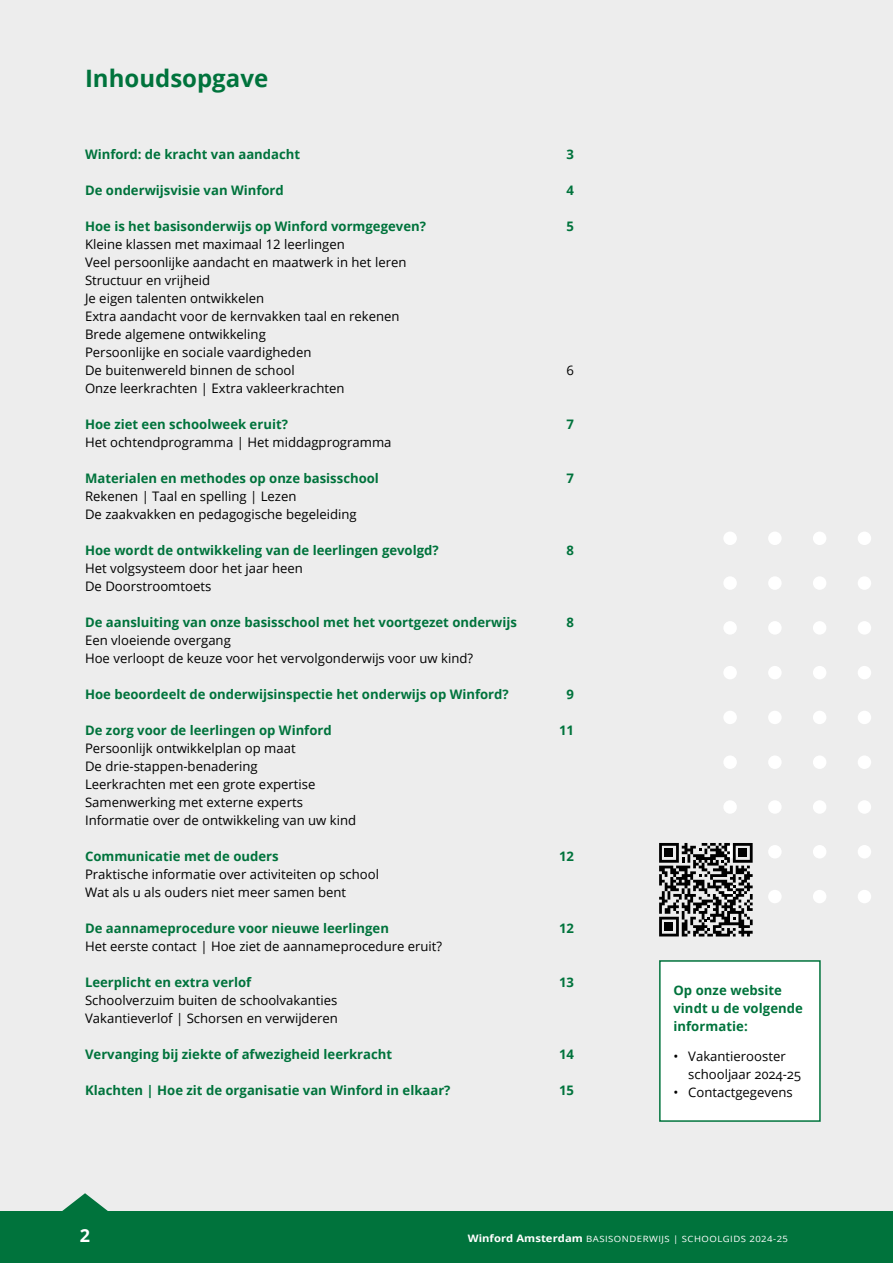
<style>
.page{position:relative;width:893px;height:1263px;background:#fff}
.page>*{position:absolute;margin:0;border:0;box-sizing:border-box;transform-origin:0 0}
.t1{font:700 24px "Open Sans";color:#00733c}
.t2{font:700 18px "Open Sans";color:#fff}
.t3{font:13.2px/18px "Open Sans";color:#000}
.t4{font:700 13.2px/18px "Open Sans";color:#00733c}
.t5{font:8.7px "Open Sans";letter-spacing:.05em;color:#fff;scale:1.1 1}
.s1{font-weight:700;font-size:10.2px}
</style>
<div class="page">
<div style="left:0;top:0;width:893px;height:1212px;background:#ededed"></div>
<div style="left:858px;top:531px;width:13px;height:14px;background:#fff;border-radius:50%"></div>
<div style="left:858px;top:576px;width:13px;height:14px;background:#fff;border-radius:50%"></div>
<div style="left:858px;top:621px;width:13px;height:14px;background:#fff;border-radius:50%"></div>
<div style="left:858px;top:666px;width:13px;height:13px;background:#fff;border-radius:50%"></div>
<div style="left:858px;top:711px;width:13px;height:13px;background:#fff;border-radius:50%"></div>
<div style="left:858px;top:755px;width:13px;height:14px;background:#fff;border-radius:50%"></div>
<div style="left:858px;top:800px;width:13px;height:14px;background:#fff;border-radius:50%"></div>
<div style="left:858px;top:845px;width:13px;height:13px;background:#fff;border-radius:50%"></div>
<div style="left:858px;top:890px;width:13px;height:13px;background:#fff;border-radius:50%"></div>
<div style="left:813px;top:531px;width:13px;height:14px;background:#fff;border-radius:50%"></div>
<div style="left:813px;top:576px;width:13px;height:14px;background:#fff;border-radius:50%"></div>
<div style="left:813px;top:621px;width:13px;height:14px;background:#fff;border-radius:50%"></div>
<div style="left:813px;top:666px;width:13px;height:13px;background:#fff;border-radius:50%"></div>
<div style="left:813px;top:711px;width:13px;height:13px;background:#fff;border-radius:50%"></div>
<div style="left:813px;top:755px;width:13px;height:14px;background:#fff;border-radius:50%"></div>
<div style="left:813px;top:800px;width:13px;height:14px;background:#fff;border-radius:50%"></div>
<div style="left:813px;top:845px;width:13px;height:13px;background:#fff;border-radius:50%"></div>
<div style="left:813px;top:890px;width:13px;height:13px;background:#fff;border-radius:50%"></div>
<div style="left:768px;top:531px;width:14px;height:14px;background:#fff;border-radius:50%"></div>
<div style="left:768px;top:576px;width:14px;height:14px;background:#fff;border-radius:50%"></div>
<div style="left:768px;top:621px;width:14px;height:14px;background:#fff;border-radius:50%"></div>
<div style="left:768px;top:666px;width:14px;height:13px;background:#fff;border-radius:50%"></div>
<div style="left:768px;top:711px;width:14px;height:13px;background:#fff;border-radius:50%"></div>
<div style="left:768px;top:755px;width:14px;height:14px;background:#fff;border-radius:50%"></div>
<div style="left:768px;top:800px;width:14px;height:14px;background:#fff;border-radius:50%"></div>
<div style="left:768px;top:845px;width:14px;height:13px;background:#fff;border-radius:50%"></div>
<div style="left:768px;top:890px;width:14px;height:13px;background:#fff;border-radius:50%"></div>
<div style="left:723px;top:531px;width:14px;height:14px;background:#fff;border-radius:50%"></div>
<div style="left:723px;top:576px;width:14px;height:14px;background:#fff;border-radius:50%"></div>
<div style="left:723px;top:621px;width:14px;height:14px;background:#fff;border-radius:50%"></div>
<div style="left:723px;top:666px;width:14px;height:13px;background:#fff;border-radius:50%"></div>
<div style="left:723px;top:711px;width:14px;height:13px;background:#fff;border-radius:50%"></div>
<div style="left:723px;top:755px;width:14px;height:14px;background:#fff;border-radius:50%"></div>
<div style="left:723px;top:800px;width:14px;height:14px;background:#fff;border-radius:50%"></div>
<div style="left:0;top:1212px;width:893px;height:51px;background:#00733c"></div>
<svg style="left:61px;top:1193px;width:48px;height:19px"></svg>
<div style="left:660px;top:961px;width:160px;height:160px;background:#fff"></div>
<div style="left:659px;top:960px;width:162px;height:162px;border:2px solid #00733c"></div>
<svg style="left:659px;top:843px;width:94px;height:93px"></svg>
<div style="left:665px;top:848px;width:8px;height:9px;background:#000"></div>
<div style="left:738px;top:849px;width:9px;height:8px;background:#000"></div>
<div style="left:665px;top:922px;width:8px;height:9px;background:#000"></div>
<h1 class="t1" style="left:85px;top:61px;width:185px">Inhoudsopgave</h1>
<p class="t4" style="left:85px;top:145px;width:217px">Winford: de kracht van aandacht</p>
<p class="t4" style="left:567px;top:145px;width:9px">3</p>
<p class="t4" style="left:85px;top:181px;width:200px">De onderwijsvisie van Winford</p>
<p class="t4" style="left:567px;top:181px;width:9px">4</p>
<p class="t4" style="left:85px;top:217px;width:342px">Hoe is het basisonderwijs op Winford vormgegeven?</p>
<p class="t4" style="left:567px;top:217px;width:9px">5</p>
<p class="t3" style="left:85px;top:235px;width:323px">Kleine klassen met maximaal 12 leerlingen<br>Veel persoonlijke aandacht en maatwerk in het leren Structuur en vrijheid<br>Je eigen talenten ontwikkelen<br>Extra aandacht voor de kernvakken taal en rekenen Brede algemene ontwikkeling<br>Persoonlijke en sociale vaardigheden<br>De buitenwereld binnen de school</p>
<p class="t3" style="left:567px;top:361px;width:9px">6</p>
<p class="t3" style="left:85px;top:379px;width:261px">Onze leerkrachten | Extra vakleerkrachten</p>
<p class="t4" style="left:85px;top:415px;width:204px">Hoe ziet een schoolweek eruit?</p>
<p class="t4" style="left:567px;top:415px;width:9px">7</p>
<p class="t3" style="left:85px;top:433px;width:308px">Het ochtendprogramma | Het middagprogramma</p>
<p class="t4" style="left:85px;top:469px;width:295px">Materialen en methodes op onze basisschool</p>
<p class="t4" style="left:567px;top:469px;width:9px">7</p>
<p class="t3" style="left:85px;top:487px;width:273px">Rekenen | Taal en spelling | Lezen<br>De zaakvakken en pedagogische begeleiding</p>
<p class="t4" style="left:85px;top:541px;width:355px">Hoe wordt de ontwikkeling van de leerlingen gevolgd?</p>
<p class="t4" style="left:567px;top:541px;width:9px">8</p>
<p class="t3" style="left:85px;top:559px;width:219px">Het volgsysteem door het jaar heen<br>De Doorstroomtoets</p>
<p class="t4" style="left:85px;top:613px;width:433px">De aansluiting van onze basisschool met het voortgezet onderwijs</p>
<p class="t4" style="left:567px;top:613px;width:9px">8</p>
<p class="t3" style="left:85px;top:631px;width:390px">Een vloeiende overgang<br>Hoe verloopt de keuze voor het vervolgonderwijs voor uw kind?</p>
<p class="t4" style="left:85px;top:685px;width:425px">Hoe beoordeelt de onderwijsinspectie het onderwijs op Winford?</p>
<p class="t4" style="left:567px;top:685px;width:9px">9</p>
<p class="t4" style="left:85px;top:721px;width:248px">De zorg voor de leerlingen op Winford</p>
<p class="t4" style="left:559px;top:721px;width:16px">11</p>
<p class="t3" style="left:85px;top:739px;width:273px">Persoonlijk ontwikkelplan op maat<br>De drie-stappen-benadering<br>Leerkrachten met een grote expertise Samenwerking met externe experts Informatie over de ontwikkeling van uw kind</p>
<p class="t4" style="left:85px;top:847px;width:195px">Communicatie met de ouders</p>
<p class="t4" style="left:559px;top:847px;width:16px">12</p>
<p class="t3" style="left:85px;top:865px;width:296px">Praktische informatie over activiteiten op school<br>Wat als u als ouders niet meer samen bent</p>
<p class="t4" style="left:85px;top:919px;width:305px">De aannameprocedure voor nieuwe leerlingen</p>
<p class="t4" style="left:559px;top:919px;width:16px">12</p>
<p class="t3" style="left:85px;top:937px;width:359px">Het eerste contact | Hoe ziet de aannameprocedure eruit?</p>
<p class="t4" style="left:85px;top:973px;width:168px">Leerplicht en extra verlof</p>
<p class="t4" style="left:559px;top:973px;width:16px">13</p>
<p class="t3" style="left:85px;top:991px;width:254px">Schoolverzuim buiten de schoolvakanties<br>Vakantieverlof | Schorsen en verwijderen</p>
<p class="t4" style="left:85px;top:1045px;width:309px">Vervanging bij ziekte of afwezigheid leerkracht</p>
<p class="t4" style="left:559px;top:1045px;width:16px">14</p>
<p class="t4" style="left:85px;top:1081px;width:367px">Klachten | Hoe zit de organisatie van Winford in elkaar?</p>
<p class="t4" style="left:559px;top:1081px;width:16px">15</p>
<p class="t4" style="left:673px;top:981px;width:131px">Op onze website vindt u de volgende informatie:</p>
<p class="t3" style="left:688px;top:1047px;width:115px;text-indent:-15px">• Vakantierooster schooljaar 2024-25</p>
<p class="t3" style="left:673px;top:1083px;width:121px">• Contactgegevens</p>
<h2 class="t2" style="left:80px;top:1222px;width:12px">2</h2>
<p class="t5" style="left:468px;top:1232px;width:293px"><span class="s1">Winford Amsterdam</span> BASISONDERWIJS | SCHOOLGIDS 2024-25</p>
</div>
